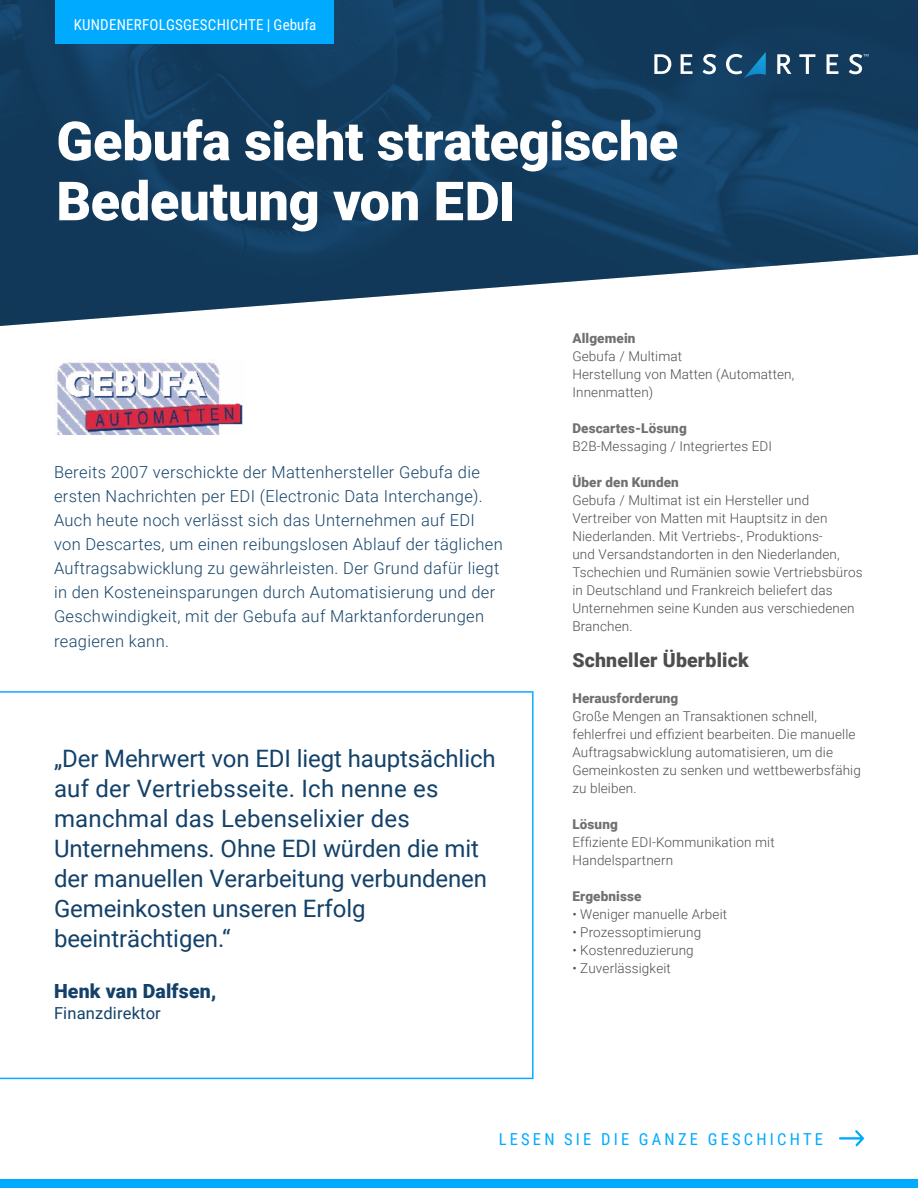
<style>
.page{position:relative;width:918px;height:1188px;background:#fff}
.page>*{position:absolute;margin:0;border:0;box-sizing:border-box;transform-origin:0 0}
.t1{font:900 54px/60px "Roboto";letter-spacing:-.005em;color:#fff}
.t2{font:24px/30px "Roboto";letter-spacing:-.005em;color:#134169}
.t3{font:900 19.5px "Roboto";letter-spacing:.01em;color:#4e4e4d}
.t4{font:900 19.5px "Roboto";letter-spacing:.01em;color:#134169}
.t5{font:300 16.5px/24px "Roboto";letter-spacing:.02em;color:#164469}
.t6{font:16.5px "Roboto Condensed";letter-spacing:.195em;color:#0af}
.t7{font:16.5px "Roboto";letter-spacing:.01em;color:#134169}
.t8{font:15px "Roboto Condensed";letter-spacing:.015em;color:#fff}
.t9{font:300 13.5px/18px "Roboto";letter-spacing:.01em;color:#4e4e4d}
.t10{font:900 13.5px "Roboto";letter-spacing:.01em;color:#6f7070}
</style>
<div class="page">
<img style="left:0;top:0;width:918px;height:326px">
<img style="left:56px;top:362px;width:187px;height:73px">
<svg style="left:0;top:691px;width:534px;height:388px"></svg>
<svg style="left:839px;top:1130px;width:25px;height:16px"></svg>
<div style="left:55px;top:0;width:279px;height:43px;background:#0af"></div>
<div style="left:0;top:1179px;width:918px;height:9px;background:#0af"></div>
<svg style="left:681px;top:54px;width:12px;height:20px"></svg>
<svg style="left:703px;top:54px;width:13px;height:20px"></svg>
<svg style="left:726px;top:52px;width:40px;height:27px"></svg>
<svg style="left:654px;top:54px;width:17px;height:20px"></svg>
<svg style="left:777px;top:54px;width:14px;height:20px"></svg>
<svg style="left:799px;top:54px;width:16px;height:20px"></svg>
<svg style="left:827px;top:54px;width:11px;height:20px"></svg>
<svg style="left:849px;top:54px;width:20px;height:20px"></svg>
<p class="t8" style="left:74px;top:14px;width:244px">KUNDENERFOLGSGESCHICHTE | Gebufa</p>
<h1 class="t1" style="left:56px;top:109px;width:623px">Gebufa sieht strategische<br>Bedeutung von EDI</h1>
<p class="t5" style="left:54px;top:460px;width:450px">Bereits 2007 verschickte der Mattenhersteller Gebufa die ersten Nachrichten per EDI (Electronic Data Interchange).<br>Auch heute noch verlässt sich das Unternehmen auf EDI von Descartes, um einen reibungslosen Ablauf der täglichen Auftragsabwicklung zu gewährleisten. Der Grund dafür liegt in den Kosteneinsparungen durch Automatisierung und der Geschwindigkeit, mit der Gebufa auf Marktanforderungen reagieren kann.</p>
<p class="t2" style="left:54px;top:743px;width:443px">„Der Mehrwert von EDI liegt hauptsächlich auf der Vertriebsseite. Ich nenne es manchmal das Lebenselixier des Unternehmens. Ohne EDI würden die mit der manuellen Verarbeitung verbundenen Gemeinkosten unseren Erfolg beeinträchtigen.“</p>
<h3 class="t4" style="left:54px;top:977px;width:164px">Henk van Dalfsen,</h3>
<p class="t7" style="left:54px;top:1002px;width:108px">Finanzdirektor</p>
<p class="t10" style="left:572px;top:329px;width:65px">Allgemein</p>
<p class="t9" style="left:572px;top:347px;width:224px">Gebufa / Multimat<br>Herstellung von Matten (Automatten,<br>Innenmatten)</p>
<p class="t10" style="left:572px;top:419px;width:116px">Descartes-Lösung</p>
<p class="t9" style="left:572px;top:437px;width:201px">B2B-Messaging / Integriertes EDI</p>
<p class="t10" style="left:572px;top:473px;width:108px">Über den Kunden</p>
<p class="t9" style="left:572px;top:491px;width:292px">Gebufa / Multimat ist ein Hersteller und Vertreiber von Matten mit Hauptsitz in den Niederlanden. Mit Vertriebs-, Produktions-<br>und Versandstandorten in den Niederlanden, Tschechien und Rumänien sowie Vertriebsbüros in Deutschland und Frankreich beliefert das Unternehmen seine Kunden aus verschiedenen Branchen.</p>
<h3 class="t3" style="left:572px;top:647px;width:178px">Schneller Überblick</h3>
<p class="t10" style="left:572px;top:689px;width:107px">Herausforderung</p>
<p class="t9" style="left:572px;top:707px;width:290px">Große Mengen an Transaktionen schnell, fehlerfrei und effizient bearbeiten. Die manuelle Auftragsabwicklung automatisieren, um die Gemeinkosten zu senken und wettbewerbsfähig zu bleiben.</p>
<p class="t10" style="left:572px;top:815px;width:47px">Lösung</p>
<p class="t9" style="left:572px;top:833px;width:204px">Effiziente EDI-Kommunikation mit<br>Handelspartnern</p>
<p class="t10" style="left:572px;top:887px;width:71px">Ergebnisse</p>
<p class="t9" style="left:572px;top:905px;width:156px">• Weniger manuelle Arbeit</p>
<p class="t9" style="left:572px;top:923px;width:130px">• Prozessoptimierung</p>
<p class="t9" style="left:572px;top:941px;width:123px">• Kostenreduzierung</p>
<p class="t9" style="left:572px;top:959px;width:100px">• Zuverlässigkeit</p>
<p class="t6" style="left:499px;top:1127px;width:326px">LESEN SIE DIE GANZE GESCHICHTE</p>
</div>
